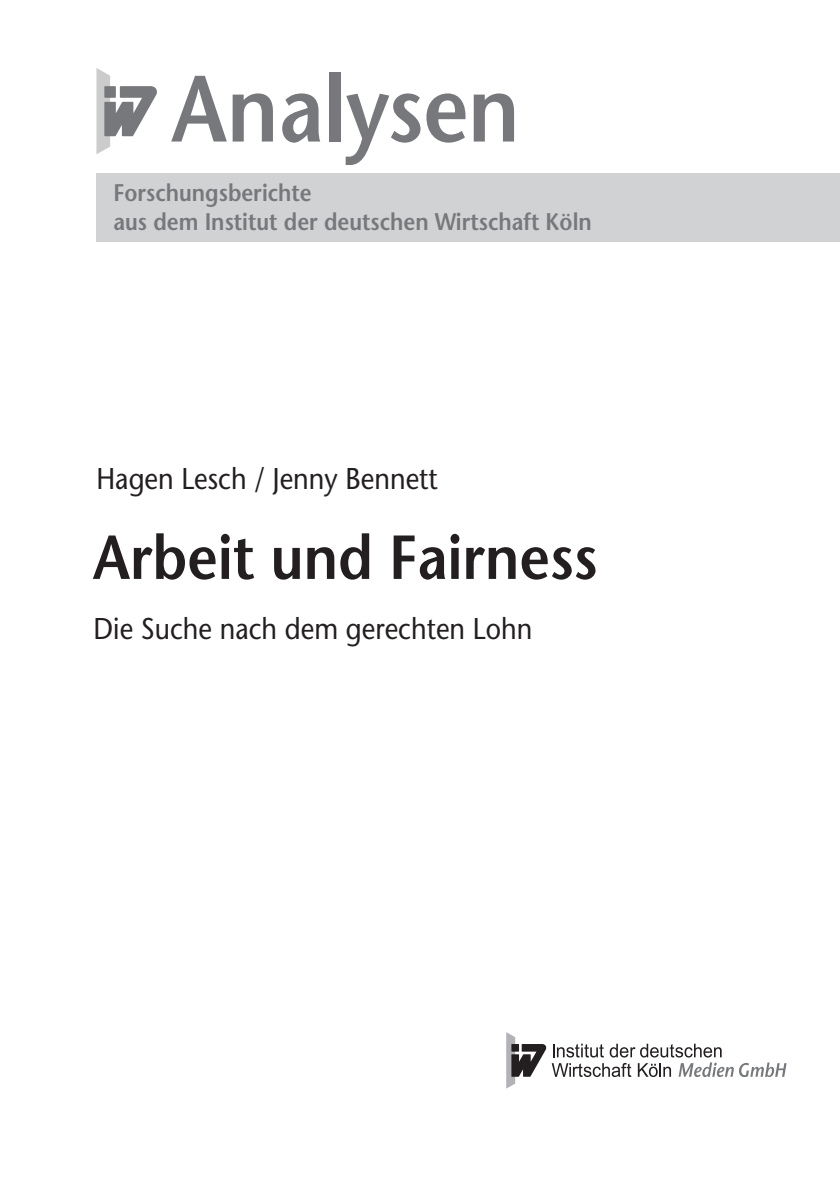
<style>
.page{position:relative;width:840px;height:1191px;background:#fff}
.page>*{position:absolute;margin:0;border:0;box-sizing:border-box;transform-origin:0 0}
.t1{font:600 62px "Stone Sans";color:#231f20;scale:.9 1}
.t2{font:30px "Stone Sans";color:#231f20;scale:.89 1}
.t3{font:600 24px/29px "Stone Sans";color:#76787b;scale:.9 1}
</style>
<div class="page">
<div style="left:96px;top:174px;width:743px;height:68px;background:#d1d2d4"></div>
<svg style="left:96px;top:68px;width:61px;height:86px"></svg>
<svg style="left:171px;top:76px;width:102px;height:65px"></svg>
<svg style="left:282px;top:93px;width:38px;height:50px"></svg>
<div style="left:329px;top:73px;width:11px;height:68px;background:#76787b"></div>
<svg style="left:345px;top:93px;width:75px;height:72px"></svg>
<svg style="left:426px;top:93px;width:40px;height:50px"></svg>
<svg style="left:473px;top:93px;width:40px;height:48px"></svg>
<svg style="left:506px;top:1032px;width:280px;height:56px"></svg>
<p class="t3" style="left:113px;top:178px;width:532px">Forschungsberichte<br>aus dem Institut der deutschen Wirtschaft Köln</p>
<p class="t2" style="left:96px;top:460px;width:384px">Hagen Lesch / Jenny Bennett</p>
<h1 class="t1" style="left:93px;top:519px;width:562px">Arbeit und Fairness</h1>
<p class="t2" style="left:94px;top:610px;width:494px">Die Suche nach dem gerechten Lohn</p>
</div>
